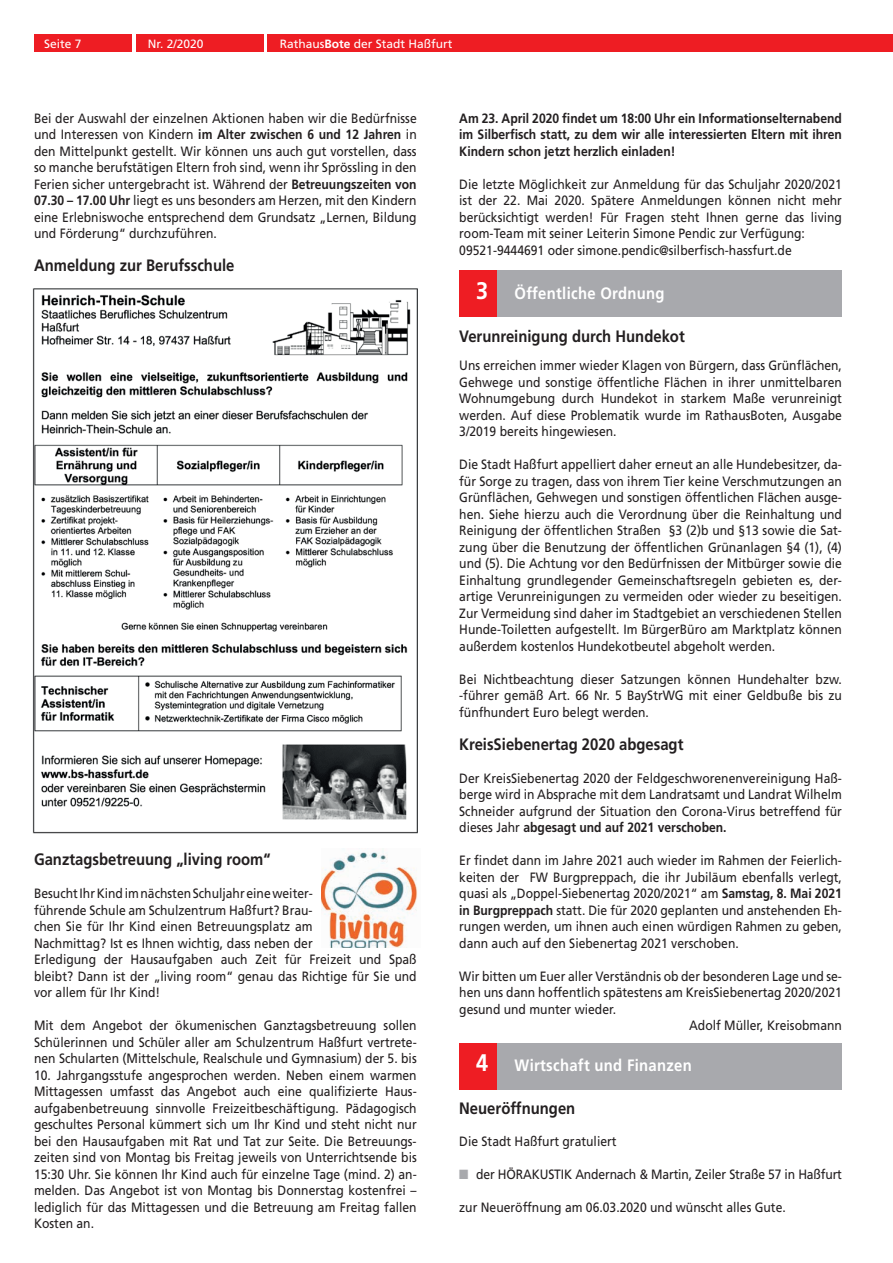
<style>
.page{position:relative;width:893px;height:1263px;background:#fff}
.page>*{position:absolute;margin:0;border:0;box-sizing:border-box;transform-origin:0 0}
.t1{font:700 16.5px "Frutiger";color:#231f20;scale:.9 1}
.t2{font:700 16.5px "Frutiger";letter-spacing:.02em;color:#fff;scale:.9 1}
.t3{font:13.5px/16.5px "Frutiger";color:#231f20;text-align:justify;scale:.9 1}
.t4{font:700 13.5px/16.5px "Frutiger";color:#231f20;text-align:justify;scale:.9 1}
.t5{font:12px "Frutiger";color:#fff}
.s1{font-weight:700}
.s2{font-size:24px}
.s3{color:#a8a9ad}
</style>
<div class="page">
<div style="left:34px;top:34px;width:98px;height:17px;background:#ee1d23"></div>
<div style="left:136px;top:34px;width:128px;height:17px;background:#ee1d23"></div>
<div style="left:268px;top:34px;width:625px;height:17px;background:#ee1d23"></div>
<img style="left:32px;top:288px;width:386px;height:546px">
<div style="left:459px;top:270px;width:38px;height:47px;background:#ee1d23"></div>
<div style="left:497px;top:270px;width:345px;height:47px;background:#a8a9ad"></div>
<div style="left:459px;top:1043px;width:38px;height:46px;background:#ee1d23"></div>
<div style="left:497px;top:1043px;width:345px;height:46px;background:#a8a9ad"></div>
<img style="left:321px;top:850px;width:97px;height:98px">
<p class="t5" style="left:44px;top:37px;width:39px">Seite 7</p>
<p class="t5" style="left:148px;top:37px;width:57px">Nr. 2/2020</p>
<p class="t5" style="left:280px;top:37px;width:174px">Rathaus<span class="s1">Bote</span> der Stadt Haßfurt</p>
<p class="t3" style="left:34px;top:110px;width:427px">Bei der Auswahl der einzelnen Aktionen haben wir die Bedürfnisse und Interessen von Kindern <span class="s1">im Alter zwischen 6 und 12 Jahren</span> in den Mittelpunkt gestellt. Wir können uns auch gut vorstellen, dass so manche berufstätigen Eltern froh sind, wenn ihr Sprössling in den Ferien sicher untergebracht ist. Während der <span class="s1">Betreuungszeiten von 07.30 – 17.00 Uhr</span> liegt es uns besonders am Herzen, mit den Kindern eine Erlebniswoche entsprechend dem Grundsatz „Lernen, Bildung und Förderung“ durchzuführen.</p>
<p class="t1" style="left:34px;top:256px;width:224px">Anmeldung zur Berufsschule</p>
<p class="t1" style="left:34px;top:850px;width:264px">Ganztagsbetreuung „living room“</p>
<p class="t3" style="left:34px;top:885px;width:427px;text-align:left">Besucht Ihr Kind im nächsten Schuljahr eine weiter-<br>führende Schule am Schulzentrum Haßfurt? Brau-<br>chen Sie für Ihr Kind einen Betreuungsplatz am<br>Nachmittag? Ist es Ihnen wichtig, dass neben der<br>Erledigung der Hausaufgaben auch Zeit für Freizeit und Spaß bleibt? Dann ist der „living room“ genau das Richtige für Sie und vor allem für Ihr Kind!</p>
<p class="t3" style="left:34px;top:1017px;width:427px">Mit dem Angebot der ökumenischen Ganztagsbetreuung sollen Schülerinnen und Schüler aller am Schulzentrum Haßfurt vertrete&shy;nen Schularten (Mittelschule, Realschule und Gymnasium) der 5. bis</p>
<p class="t3" style="left:34px;top:1067px;width:427px">10. Jahrgangsstufe angesprochen werden. Neben einem warmen Mittagessen umfasst das Angebot auch eine qualifizierte Haus&shy;aufgabenbetreuung sinnvolle Freizeitbeschäftigung. Pädagogisch geschultes Personal kümmert sich um Ihr Kind und steht nicht nur bei den Hausaufgaben mit Rat und Tat zur Seite. Die Betreuungs&shy;zeiten sind von Montag bis Freitag jeweils von Unterrichtsende bis 15:30 Uhr. Sie können Ihr Kind auch für einzelne Tage (mind. 2) an&shy;melden. Das Angebot ist von Montag bis Donnerstag kostenfrei – lediglich für das Mittagessen und die Betreuung am Freitag fallen Kosten an.</p>
<p class="t4" style="left:459px;top:110px;width:427px">Am 23. April 2020 findet um 18:00 Uhr ein Informationselternabend im Silberfisch statt, zu dem wir alle interessierten Eltern mit ihren Kindern schon jetzt herzlich einladen!</p>
<p class="t3" style="left:459px;top:176px;width:427px;text-align:left">Die letzte Möglichkeit zur Anmeldung für das Schuljahr 2020/2021 ist der 22. Mai 2020. Spätere Anmeldungen können nicht mehr berücksichtigt werden! Für Fragen steht Ihnen gerne das living room-Team mit seiner Leiterin Simone Pendic zur Verfügung:<br>09521-9444691 oder simone.pendic@silberfisch-hassfurt.de</p>
<p class="t2" style="left:476px;top:283px;width:211px"><span class="s2">3</span> Öffentliche Ordnung</p>
<p class="t1" style="left:459px;top:326px;width:252px">Verunreinigung durch Hundekot</p>
<p class="t3" style="left:459px;top:357px;width:427px">Uns erreichen immer wieder Klagen von Bürgern, dass Grünflächen, Gehwege und sonstige öffentliche Flächen in ihrer unmittelbaren Wohnumgebung durch Hundekot in starkem Maße verunreinigt werden. Auf diese Problematik wurde im RathausBoten, Ausgabe 3/2019 bereits hingewiesen.</p>
<p class="t3" style="left:459px;top:456px;width:427px">Die Stadt Haßfurt appelliert daher erneut an alle Hundebesitzer, da&shy;für Sorge zu tragen, dass von ihrem Tier keine Verschmutzungen an Grünflächen, Gehwegen und sonstigen öffentlichen Flächen ausge&shy;hen. Siehe hierzu auch die Verordnung über die Reinhaltung und Reinigung der öffentlichen Straßen §3 (2)b und §13 sowie die Sat&shy;zung über die Benutzung der öffentlichen Grünanlagen §4 (1), (4) und (5). Die Achtung vor den Bedürfnissen der Mitbürger sowie die Einhaltung grundlegender Gemeinschaftsregeln gebieten es, der&shy;artige Verunreinigungen zu vermeiden oder wieder zu beseitigen.<br>Zur Vermeidung sind daher im Stadtgebiet an verschiedenen Stellen Hunde-Toiletten aufgestellt. Im BürgerBüro am Marktplatz können außerdem kostenlos Hundekotbeutel abgeholt werden.</p>
<p class="t3" style="left:459px;top:671px;width:427px">Bei Nichtbeachtung dieser Satzungen können Hundehalter bzw. -führer gemäß Art. 66 Nr. 5 BayStrWG mit einer Geldbuße bis zu fünfhundert Euro belegt werden.</p>
<p class="t1" style="left:459px;top:734px;width:251px">KreisSiebenertag 2020 abgesagt</p>
<p class="t3" style="left:459px;top:770px;width:427px">Der KreisSiebenertag 2020 der Feldgeschworenenvereinigung Haß&shy;berge wird in Absprache mit dem Landratsamt und Landrat Wilhelm Schneider aufgrund der Situation den Corona-Virus betreffend für dieses Jahr <span class="s1">abgesagt und auf 2021 verschoben.</span></p>
<p class="t3" style="left:459px;top:852px;width:427px">Er findet dann im Jahre 2021 auch wieder im Rahmen der Feierlich&shy;keiten der FW Burgpreppach, die ihr Jubiläum ebenfalls verlegt, quasi als „Doppel-Siebenertag 2020/2021“ am <span class="s1">Samstag, 8. Mai 2021 in Burgpreppach</span> statt. Die für 2020 geplanten und anstehenden Eh&shy;rungen werden, um ihnen auch einen würdigen Rahmen zu geben, dann auch auf den Siebenertag 2021 verschoben.</p>
<p class="t3" style="left:459px;top:968px;width:427px">Wir bitten um Euer aller Verständnis ob der besonderen Lage und se-</p>
<p class="t3" style="left:459px;top:984px;width:427px">hen uns dann hoffentlich spätestens am KreisSiebenertag 2020/2021</p>
<p class="t3" style="left:459px;top:1001px;width:176px">gesund und munter wieder.</p>
<p class="t3" style="left:689px;top:1017px;width:171px">Adolf Müller, Kreisobmann</p>
<p class="t2" style="left:476px;top:1056px;width:241px"><span class="s2">4</span> Wirtschaft und Finanzen</p>
<p class="t1" style="left:459px;top:1099px;width:130px">Neueröffnungen</p>
<p class="t3" style="left:459px;top:1133px;width:176px">Die Stadt Haßfurt gratuliert</p>
<p class="t3" style="left:459px;top:1166px;width:427px"><span class="s3">■</span> der HÖRAKUSTIK Andernach &amp; Martin, Zeiler Straße 57 in Haßfurt</p>
<p class="t3" style="left:459px;top:1199px;width:364px">zur Neueröffnung am 06.03.2020 und wünscht alles Gute.</p>
</div>
